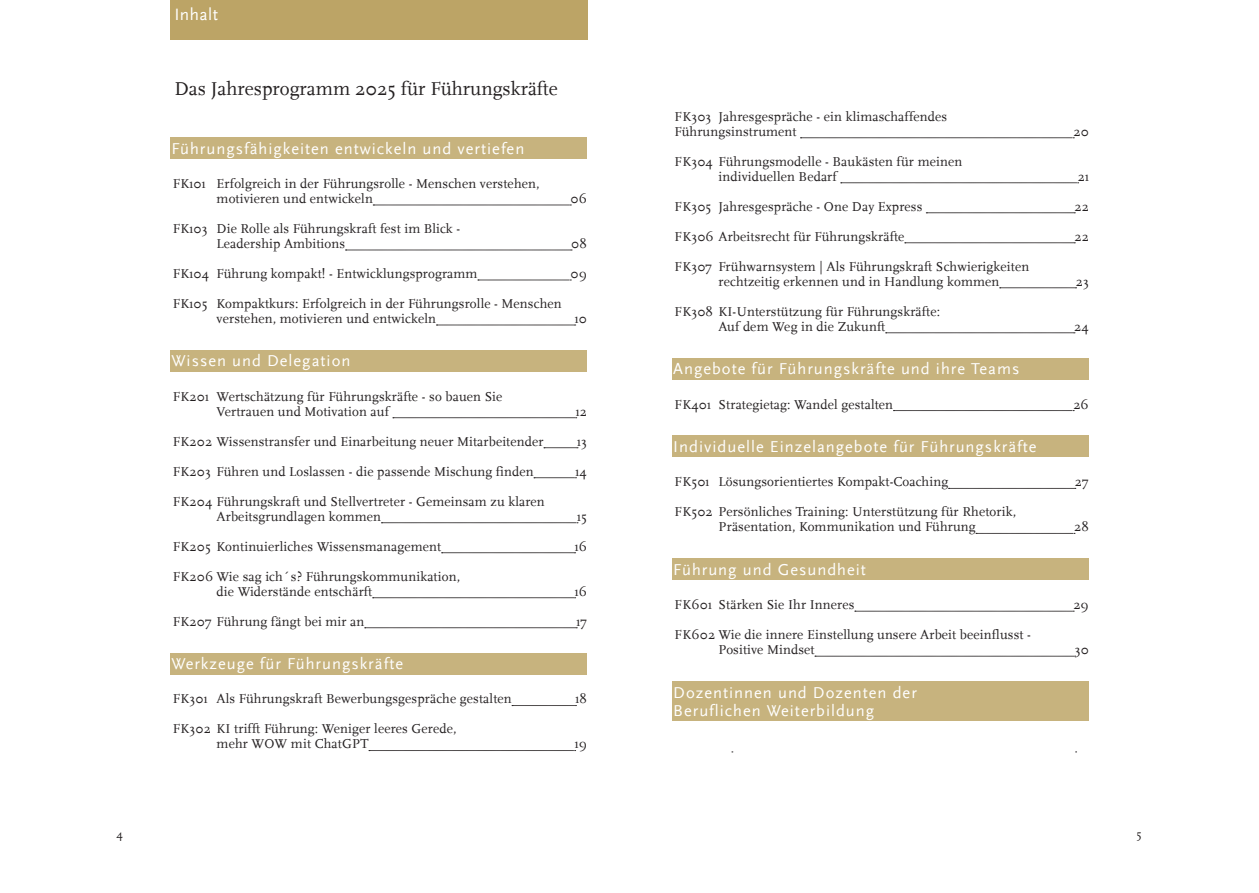
<style>
.page{position:relative;width:1259px;height:893px;background:#fff}
.page>*{position:absolute;margin:0;border:0;box-sizing:border-box;transform-origin:0 0}
.t1{font:19.5px "HU Scala";color:#231f20}
.t2{font:17.25px "HU Scala Sans";letter-spacing:.025em;color:#fff}
.t3{font:16.5px/18px "HU Scala Sans";letter-spacing:.06em;color:#fff}
.t4{font:13.5px/15px "HU Scala";letter-spacing:.01em;color:#231f20}
.t5{font:12px "HU Scala";color:#231f20}
</style>
<div class="page">
<svg style="left:800px;top:138px;width:274px;height:1px"></svg>
<svg style="left:840px;top:183px;width:238px;height:1px"></svg>
<svg style="left:926px;top:213px;width:149px;height:1px"></svg>
<svg style="left:904px;top:243px;width:171px;height:1px"></svg>
<svg style="left:999px;top:288px;width:77px;height:1px"></svg>
<svg style="left:885px;top:333px;width:190px;height:1px"></svg>
<div style="left:672px;top:358px;width:417px;height:21px;background:#c7b37e"></div>
<svg style="left:893px;top:410px;width:181px;height:1px"></svg>
<div style="left:672px;top:436px;width:417px;height:21px;background:#c7b37e"></div>
<svg style="left:948px;top:488px;width:128px;height:1px"></svg>
<svg style="left:976px;top:533px;width:99px;height:1px"></svg>
<div style="left:672px;top:558px;width:417px;height:22px;background:#c7b37e"></div>
<svg style="left:854px;top:611px;width:220px;height:1px"></svg>
<svg style="left:815px;top:656px;width:260px;height:1px"></svg>
<div style="left:672px;top:681px;width:417px;height:40px;background:#c7b37e"></div>
<div style="left:170px;top:137px;width:417px;height:22px;background:#c7b37e"></div>
<svg style="left:373px;top:205px;width:198px;height:1px"></svg>
<svg style="left:345px;top:250px;width:227px;height:1px"></svg>
<svg style="left:478px;top:280px;width:93px;height:1px"></svg>
<svg style="left:436px;top:325px;width:140px;height:1px"></svg>
<div style="left:170px;top:350px;width:417px;height:22px;background:#c7b37e"></div>
<svg style="left:393px;top:417px;width:184px;height:1px"></svg>
<svg style="left:544px;top:447px;width:34px;height:1px"></svg>
<svg style="left:534px;top:477px;width:42px;height:1px"></svg>
<svg style="left:381px;top:522px;width:197px;height:1px"></svg>
<svg style="left:441px;top:552px;width:134px;height:1px"></svg>
<svg style="left:372px;top:597px;width:203px;height:1px"></svg>
<svg style="left:365px;top:627px;width:212px;height:1px"></svg>
<div style="left:170px;top:653px;width:417px;height:21px;background:#c7b37e"></div>
<svg style="left:512px;top:705px;width:64px;height:1px"></svg>
<svg style="left:369px;top:750px;width:206px;height:1px"></svg>
<div style="left:170px;top:0;width:418px;height:39px;background:#bca466"></div>
<p class="t2" style="left:174px;top:5px;width:45px">Inhalt</p>
<h1 class="t1" style="left:174px;top:78px;width:385px">Das Jahresprogramm 2025 für Führungskräfte</h1>
<p class="t3" style="left:171px;top:140px;width:354px">Führungsfähigkeiten entwickeln und vertiefen</p>
<p class="t4" style="left:217px;top:176px;width:324px;text-indent:-44px">FK101 Erfolgreich in der Führungsrolle - Menschen verstehen, motivieren und entwickeln</p>
<p class="t4" style="left:217px;top:221px;width:245px;text-indent:-44px">FK103 Die Rolle als Führungskraft fest im Blick -<br>Leadership Ambitions</p>
<p class="t4" style="left:570px;top:191px;width:18px">06</p>
<p class="t4" style="left:571px;top:236px;width:17px">08</p>
<p class="t4" style="left:173px;top:266px;width:306px">FK104 Führung kompakt! - Entwicklungsprogramm</p>
<p class="t4" style="left:570px;top:266px;width:18px">09</p>
<p class="t4" style="left:217px;top:296px;width:346px;text-indent:-44px">FK105 Kompaktkurs: Erfolgreich in der Führungsrolle - Menschen verstehen, motivieren und entwickeln</p>
<p class="t4" style="left:575px;top:311px;width:14px">10</p>
<p class="t3" style="left:171px;top:352px;width:181px">Wissen und Delegation</p>
<p class="t4" style="left:217px;top:389px;width:287px;text-indent:-44px">FK201 Wertschätzung für Führungskräfte - so bauen Sie<br>Vertrauen und Motivation auf</p>
<p class="t4" style="left:576px;top:404px;width:13px">12</p>
<p class="t4" style="left:173px;top:434px;width:372px">FK202 Wissenstransfer und Einarbeitung neuer Mitarbeitender</p>
<p class="t4" style="left:577px;top:434px;width:11px">13</p>
<p class="t4" style="left:173px;top:464px;width:362px">FK203 Führen und Loslassen - die passende Mischung finden</p>
<p class="t4" style="left:575px;top:464px;width:13px">14</p>
<p class="t4" style="left:217px;top:494px;width:330px;text-indent:-44px">FK204 Führungskraft und Stellvertreter - Gemeinsam zu klaren<br>Arbeitsgrundlagen kommen</p>
<p class="t4" style="left:577px;top:509px;width:11px">15</p>
<p class="t4" style="left:173px;top:539px;width:270px">FK205 Kontinuierliches Wissensmanagement</p>
<p class="t4" style="left:575px;top:539px;width:14px">16</p>
<p class="t4" style="left:217px;top:569px;width:245px;text-indent:-44px">FK206 Wie sag ich´s? Führungskommunikation, die Widerstände entschärft</p>
<p class="t4" style="left:575px;top:584px;width:14px">16</p>
<p class="t4" style="left:173px;top:614px;width:193px">FK207 Führung fängt bei mir an</p>
<p class="t4" style="left:576px;top:614px;width:12px">17</p>
<p class="t3" style="left:171px;top:655px;width:233px">Werkzeuge für Führungskräfte</p>
<p class="t4" style="left:173px;top:692px;width:340px">FK301 Als Führungskraft Bewerbungsgespräche gestalten</p>
<p class="t4" style="left:575px;top:692px;width:13px">18</p>
<p class="t4" style="left:217px;top:722px;width:241px;text-indent:-44px">FK302 KI trifft Führung: Weniger leeres Gerede, mehr WOW mit ChatGPT</p>
<p class="t4" style="left:575px;top:737px;width:14px">19</p>
<p class="t4" style="left:674px;top:109px;width:274px">FK303 Jahresgespräche - ein klimaschaffendes<br>Führungsinstrument</p>
<p class="t4" style="left:718px;top:154px;width:245px;text-indent:-44px">FK304 Führungsmodelle - Baukästen für meinen individuellen Bedarf</p>
<p class="t4" style="left:1073px;top:124px;width:17px">20</p>
<p class="t4" style="left:1077px;top:169px;width:13px">21</p>
<p class="t4" style="left:674px;top:199px;width:249px">FK305 Jahresgespräche - One Day Express</p>
<p class="t4" style="left:1074px;top:199px;width:16px">22</p>
<p class="t4" style="left:674px;top:229px;width:231px">FK306 Arbeitsrecht für Führungskräfte</p>
<p class="t4" style="left:1074px;top:229px;width:16px">22</p>
<p class="t4" style="left:718px;top:259px;width:312px;text-indent:-44px">FK307 Frühwarnsystem | Als Führungskraft Schwierigkeiten rechtzeitig erkennen und in Handlung kommen</p>
<p class="t4" style="left:1075px;top:274px;width:15px">23</p>
<p class="t4" style="left:718px;top:304px;width:223px;text-indent:-44px">FK308 KI-Unterstützung für Führungskräfte:<br>Auf dem Weg in die Zukunft</p>
<p class="t4" style="left:1074px;top:319px;width:16px">24</p>
<p class="t3" style="left:673px;top:360px;width:347px">Angebote für Führungskräfte und ihre Teams</p>
<p class="t4" style="left:674px;top:397px;width:220px">FK401 Strategietag: Wandel gestalten</p>
<p class="t4" style="left:1073px;top:397px;width:17px">26</p>
<p class="t3" style="left:673px;top:438px;width:365px">Individuelle Einzelangebote für Führungskräfte</p>
<p class="t4" style="left:674px;top:475px;width:275px">FK501 Lösungsorientiertes Kompakt-Coaching</p>
<p class="t4" style="left:1075px;top:475px;width:15px">27</p>
<p class="t4" style="left:674px;top:505px;width:343px;text-align:center">FK502 Persönliches Training: Unterstützung für Rhetorik,<br>Präsentation, Kommunikation und Führung</p>
<p class="t4" style="left:1074px;top:520px;width:16px">28</p>
<p class="t3" style="left:673px;top:561px;width:194px">Führung und Gesundheit</p>
<p class="t4" style="left:674px;top:597px;width:181px">FK601 Stärken Sie Ihr Inneres</p>
<p class="t4" style="left:1073px;top:597px;width:17px">29</p>
<p class="t4" style="left:718px;top:627px;width:314px;text-indent:-44px">FK602 Wie die innere Einstellung unsere Arbeit beeinflusst -<br>Positive Mindset</p>
<p class="t4" style="left:1074px;top:642px;width:16px">30</p>
<p class="t3" style="left:673px;top:683px;width:245px">Dozentinnen und Dozenten der<br>Beruflichen Weiterbildung</p>
<p class="t5" style="left:116px;top:828px;width:8px">4</p>
<p class="t5" style="left:1136px;top:828px;width:7px">5</p>
</div>
